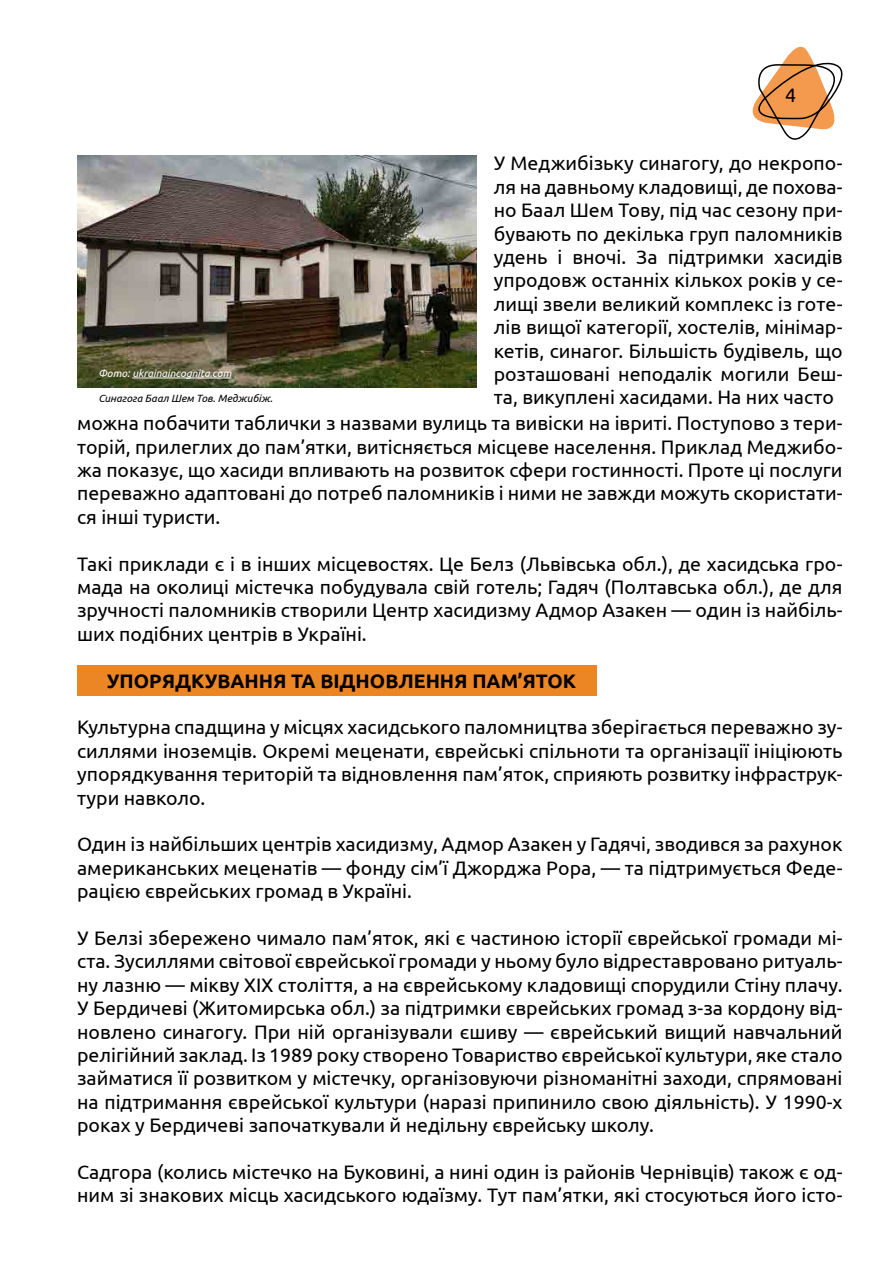
<style>
.page{position:relative;width:893px;height:1263px;background:#fff}
.page>*{position:absolute;margin:0;border:0;box-sizing:border-box;transform-origin:0 0}
.t1{font:19.5px/23.4px "Ubuntu";color:#000;text-align:justify}
.t2{font:700 19.5px "Ubuntu";color:#000}
.t3{font:italic 10.5px "Ubuntu";color:#000}
.t4{font:italic 10.5px "Ubuntu";color:#fff}
</style>
<div class="page">
<svg style="left:752px;top:46px;width:91px;height:94px"></svg>
<div style="left:77px;top:665px;width:520px;height:30px;background:#ec8524"></div>
<img style="left:77px;top:155px;width:399px;height:232px">
<hr style="left:132px;top:377px;width:99px;height:1px;background:#fff">
<p class="t1" style="left:785px;top:83px;width:12px">4</p>
<p class="t1" style="left:494px;top:151px;width:350px">У Меджибізьку синагогу, до некропо&shy;ля на давньому кладовищі, де похова&shy;но Баал Шем Тову, під час сезону при&shy;бувають по декілька груп паломників удень і вночі. За підтримки хасидів упродовж останніх кількох років у се&shy;лищі звели великий комплекс із готе&shy;лів вищої категорії, хостелів, мінімар&shy;кетів, синагог. Більшість будівель, що розташовані неподалік могили Беш&shy;та, викуплені хасидами. На них часто</p>
<p class="t1" style="left:77px;top:411px;width:767px">можна побачити таблички з назвами вулиць та вивіски на івриті. Поступово з тери&shy;торій, прилеглих до пам’ятки, витісняється місцеве населення. Приклад Меджибо&shy;жа показує, що хасиди впливають на розвиток сфери гостинності. Проте ці послуги переважно адаптовані до потреб паломників і ними не завжди можуть скористати&shy;ся інші туристи.</p>
<p class="t1" style="left:77px;top:551px;width:767px">Такі приклади є і в інших місцевостях. Це Белз (Львівська обл.), де хасидська гро&shy;мада на околиці містечка побудувала свій готель; Гадяч (Полтавська обл.), де для зручності паломників створили Центр хасидизму Адмор Азакен — один із найбіль&shy;ших подібних центрів в Україні.</p>
<p class="t2" style="left:107px;top:669px;width:471px">УПОРЯДКУВАННЯ ТА ВІДНОВЛЕННЯ ПАМ’ЯТОК</p>
<p class="t1" style="left:77px;top:715px;width:767px">Культурна спадщина у місцях хасидського паломництва зберігається переважно зу&shy;силлями іноземців. Окремі меценати, єврейські спільноти та організації ініціюють упорядкування територій та відновлення пам’яток, сприяють розвитку інфраструк&shy;тури навколо.</p>
<p class="t1" style="left:77px;top:832px;width:767px">Один із найбільших центрів хасидизму, Адмор Азакен у Гадячі, зводився за рахунок американських меценатів — фонду сім’ї Джорджа Рора, — та підтримується Феде&shy;рацією єврейських громад в Україні.</p>
<p class="t1" style="left:77px;top:926px;width:767px">У Белзі збережено чимало пам’яток, які є частиною історії єврейської громади мі&shy;ста. Зусиллями світової єврейської громади у ньому було відреставровано ритуаль&shy;ну лазню — мікву XIX століття, а на єврейському кладовищі спорудили Стіну плачу.<br>У Бердичеві (Житомирська обл.) за підтримки єврейських громад з-за кордону від&shy;новлено синагогу. При ній організували єшиву — єврейський вищий навчальний релігійний заклад. Із 1989 року створено Товариство єврейської культури, яке стало займатися її розвитком у містечку, організовуючи різноманітні заходи, спрямовані на підтримання єврейської культури (наразі припинило свою діяльність). У 1990-х роках у Бердичеві започаткували й недільну єврейську школу.</p>
<p class="t1" style="left:77px;top:1160px;width:767px">Садгора (колись містечко на Буковині, а нині один із районів Чернівців) також є од&shy;ним зі знакових місць хасидського юдаїзму. Тут пам’ятки, які стосуються його істо-</p>
<p class="t4" style="left:98px;top:367px;width:135px">Фото: ukrainaincognita.com</p>
<p class="t3" style="left:98px;top:392px;width:176px">Синагога Баал Шем Тов. Меджибіж.</p>
</div>
